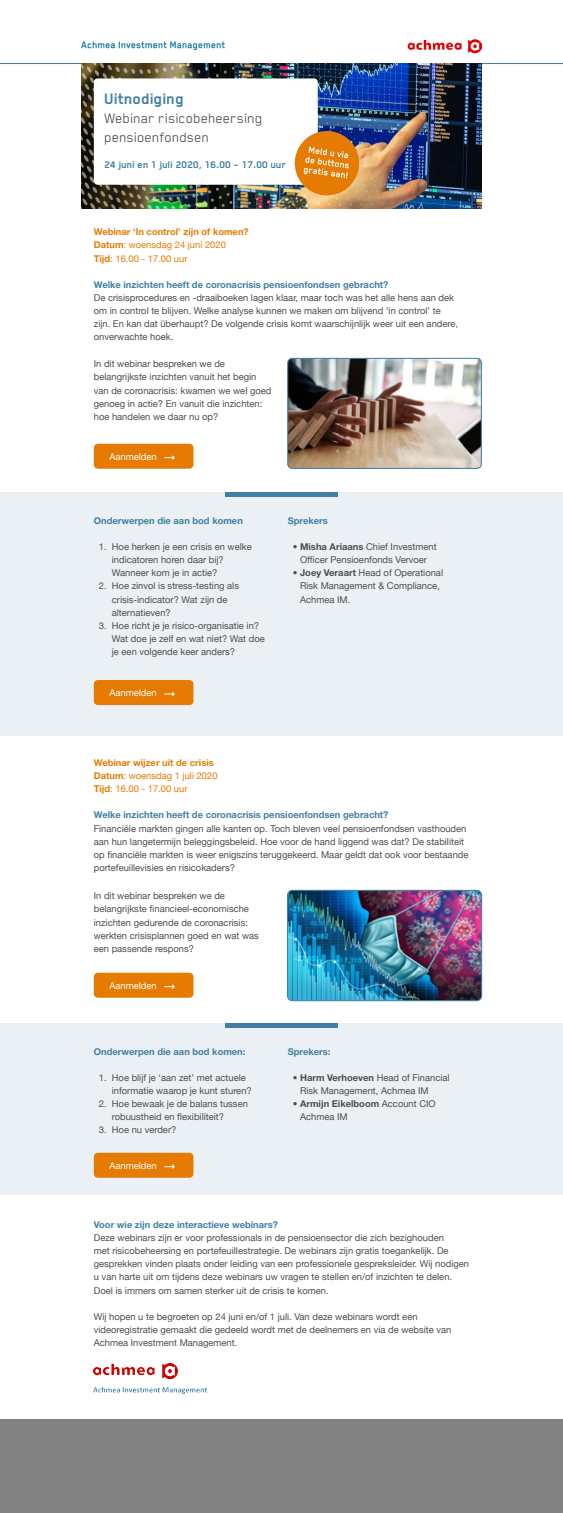
<style>
.page{position:relative;width:563px;height:1513px;background:#fff}
.page>*{position:absolute;margin:0;border:0;box-sizing:border-box;transform-origin:0 0}
.t1{font:700 17.5px "Blender Pro";color:#417fa2}
.t2{font:15.62px/18.8px "Blender Pro";color:#4d4d4e}
.t3{font:700 11.25px "Blender Pro";color:#417fa2}
.t4{font:9.38px/13.1px "Helvetica Neue";color:#4d4d4e}
.t5{font:700 9.38px "Helvetica Neue";color:#417fa2}
.t6{font:700 9.38px/13.1px "Helvetica Neue";color:#e57b03}
.t7{font:9.38px "Helvetica Neue";color:#fff}
.s1{font-weight:400}
.s2{font-weight:700}
</style>
<div class="page">
<div style="left:0;top:493px;width:562px;height:243px;background:#ebf0f5"></div>
<div style="left:0;top:1023px;width:562px;height:171px;background:#ebf0f5"></div>
<div style="left:0;top:1419px;width:562px;height:93px;background:#828282"></div>
<hr style="left:0;top:63px;width:562px;height:1px;background:#417fa2">
<img style="left:289px;top:358px;width:192px;height:110px">
<div style="left:287px;top:358px;width:194px;height:111px;border:1px solid #417fa2;border-radius:4px"></div>
<hr style="left:225px;top:493px;width:113px;height:4px;background:#417fa2">
<hr style="left:225px;top:1023px;width:113px;height:4px;background:#417fa2">
<img style="left:81px;top:39px;width:400px;height:169px">
<div style="left:94px;top:444px;width:99px;height:25px;background:#e57b03;border-radius:4px"></div>
<svg style="left:164px;top:455px;width:11px;height:5px"></svg>
<div style="left:94px;top:680px;width:99px;height:25px;background:#e57b03;border-radius:4px"></div>
<svg style="left:164px;top:691px;width:11px;height:5px"></svg>
<div style="left:94px;top:972px;width:99px;height:25px;background:#e57b03;border-radius:4px"></div>
<svg style="left:164px;top:984px;width:11px;height:5px"></svg>
<div style="left:94px;top:1152px;width:99px;height:25px;background:#e57b03;border-radius:4px"></div>
<svg style="left:164px;top:1164px;width:11px;height:5px"></svg>
<img style="left:287px;top:890px;width:193px;height:109px">
<div style="left:287px;top:890px;width:195px;height:111px;border:1px solid #417fa2;border-radius:5px"></div>
<img style="left:94px;top:78px;width:266px;height:119px">
<img style="left:94px;top:1363px;width:113px;height:30px">
<h1 class="t1" style="left:104px;top:90px;width:81px">Uitnodiging</h1>
<h2 class="t2" style="left:104px;top:109px;width:160px">Webinar risicobeheersing pensioenfondsen</h2>
<p class="t3" style="left:104px;top:159px;width:183px">24 juni en 1 juli 2020, 16.00 – 17.00 uur</p>
<p class="t6" style="left:94px;top:225px;width:156px">Webinar ‘In control’ zijn of komen?<br>Datum<span class="s1">: woensdag 24 juni 2020<br></span>Tijd<span class="s1">: 16.00 - 17.00 uur</span></p>
<p class="t5" style="left:94px;top:279px;width:296px">Welke inzichten heeft de coronacrisis pensioenfondsen gebracht?</p>
<p class="t4" style="left:94px;top:292px;width:365px">De crisisprocedures en -draaiboeken lagen klaar, maar toch was het alle hens aan dek om in control te blijven. Welke analyse kunnen we maken om blijvend ‘in control’ te zijn. En kan dat überhaupt? De volgende crisis komt waarschijnlijk weer uit een andere, onverwachte hoek.</p>
<p class="t4" style="left:94px;top:358px;width:179px">In dit webinar bespreken we de belangrijkste inzichten vanuit het begin van de coronacrisis: kwamen we wel goed genoeg in actie? En vanuit die inzichten: hoe handelen we daar nu op?</p>
<p class="t7" style="left:109px;top:450px;width:49px">Aanmelden</p>
<p class="t5" style="left:94px;top:515px;width:150px">Onderwerpen die aan bod komen</p>
<p class="t4" style="left:112px;top:541px;width:141px;text-indent:-13px">1. Hoe herken je een crisis en welke indicatoren horen daar bij?<br>Wanneer kom je in actie?</p>
<p class="t4" style="left:112px;top:580px;width:129px;text-indent:-13px">2. Hoe zinvol is stress-testing als crisis-indicator? Wat zijn de alternatieven?</p>
<p class="t4" style="left:112px;top:619px;width:154px;text-indent:-13px">3. Hoe richt je je risico-organisatie in?<br>Wat doe je zelf en wat niet? Wat doe je een volgende keer anders?</p>
<p class="t7" style="left:109px;top:686px;width:49px">Aanmelden</p>
<p class="t5" style="left:287px;top:515px;width:42px">Sprekers</p>
<p class="t4" style="left:292px;top:541px;width:145px;text-align:center"><span class="s2">• Misha Ariaans</span> Chief Investment<br>Officer Pensioenfonds Vervoer</p>
<p class="t4" style="left:300px;top:567px;width:144px;text-indent:-7px"><span class="s2">• Joey Veraart</span> Head of Operational<br>Risk Management &amp; Compliance,<br>Achmea IM.</p>
<p class="t6" style="left:94px;top:756px;width:125px">Webinar wijzer uit de crisis<br>Datum<span class="s1">: woensdag 1 juli 2020<br></span>Tijd<span class="s1">: 16.00 - 17.00 uur</span></p>
<p class="t5" style="left:94px;top:809px;width:296px">Welke inzichten heeft de coronacrisis pensioenfondsen gebracht?</p>
<p class="t4" style="left:94px;top:822px;width:376px">Financiële markten gingen alle kanten op. Toch bleven veel pensioenfondsen vasthouden aan hun langetermijn beleggingsbeleid. Hoe voor de hand liggend was dat? De stabiliteit op financiële markten is weer enigszins teruggekeerd. Maar geldt dat ook voor bestaande portefeuillevisies en risicokaders?</p>
<p class="t4" style="left:94px;top:890px;width:166px">In dit webinar bespreken we de belangrijkste financieel-economische inzichten gedurende de coronacrisis: werkten crisisplannen goed en wat was een passende respons?</p>
<p class="t7" style="left:109px;top:979px;width:49px">Aanmelden</p>
<p class="t5" style="left:94px;top:1045px;width:153px">Onderwerpen die aan bod komen:</p>
<p class="t4" style="left:112px;top:1071px;width:141px;text-indent:-13px">1. Hoe blijf je ‘aan zet’ met actuele informatie waarop je kunt sturen?</p>
<p class="t4" style="left:112px;top:1097px;width:137px;text-indent:-13px">2. Hoe bewaak je de balans tussen robuustheid en flexibiliteit?</p>
<p class="t4" style="left:99px;top:1124px;width:79px">3. Hoe nu verder?</p>
<p class="t7" style="left:109px;top:1159px;width:49px">Aanmelden</p>
<p class="t5" style="left:288px;top:1045px;width:44px">Sprekers:</p>
<p class="t4" style="left:300px;top:1071px;width:151px;text-indent:-7px"><span class="s2">• Harm Verhoeven</span> Head of Financial<br>Risk Management, Achmea IM</p>
<p class="t4" style="left:300px;top:1097px;width:137px;text-indent:-7px"><span class="s2">• Armijn Eikelboom</span> Account CIO<br>Achmea IM</p>
<p class="t5" style="left:94px;top:1218px;width:186px">Voor wie zijn deze interactieve webinars?</p>
<p class="t4" style="left:94px;top:1231px;width:376px">Deze webinars zijn er voor professionals in de pensioensector die zich bezighouden<br>met risicobeheersing en portefeuillestrategie. De webinars zijn gratis toegankelijk. De gesprekken vinden plaats onder leiding van een professionele gespreksleider. Wij nodigen u van harte uit om tijdens deze webinars uw vragen te stellen en/of inzichten te delen.<br>Doel is immers om samen sterker uit de crisis te komen.</p>
<p class="t4" style="left:94px;top:1310px;width:359px">Wij hopen u te begroeten op 24 juni en/of 1 juli. Van deze webinars wordt een videoregistratie gemaakt die gedeeld wordt met de deelnemers en via de website van<br>Achmea Investment Management.</p>
</div>
